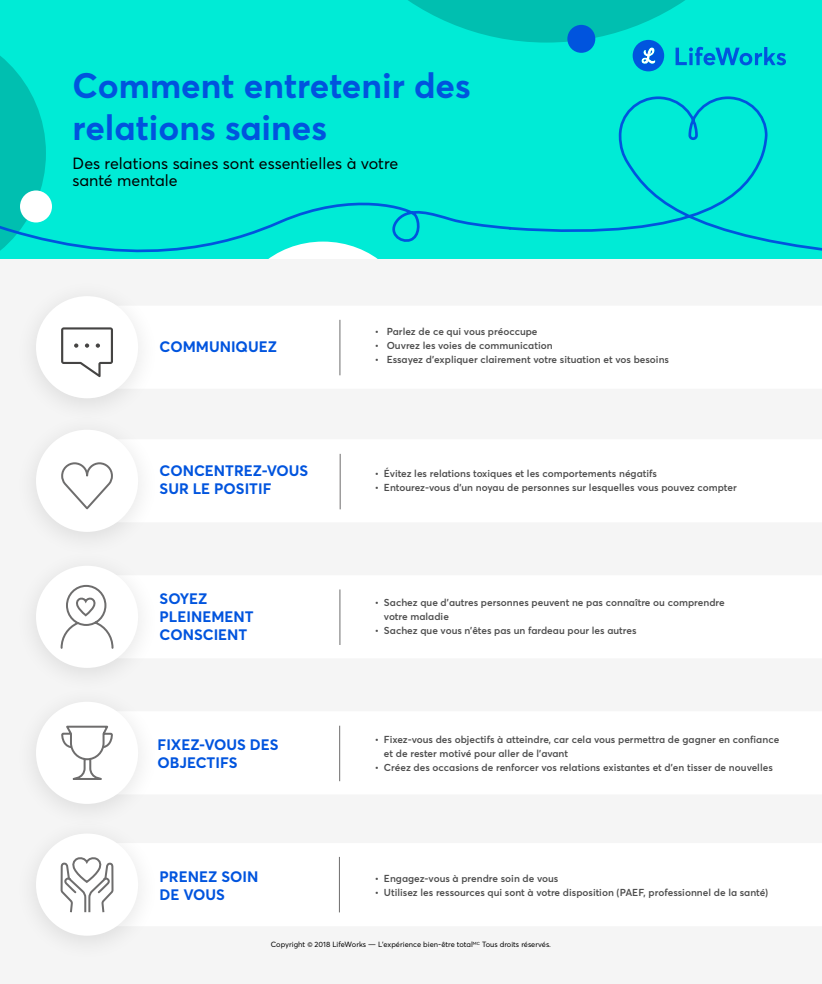
<style>
.page{position:relative;width:822px;height:984px;background:#fff}
.page>*{position:absolute;margin:0;border:0;box-sizing:border-box;transform-origin:0 0}
.t1{font:700 35px/42px "Averta";color:#0054de}
.t2{font:16px/17px "Averta";color:#000}
.t3{font:700 15px/18px "Averta";color:#0054de}
.t4{font:600 10px/14px "Averta";color:#4d4d4d}
.t5{font:7.5px "Averta";color:#000}
</style>
<div class="page">
<div style="left:0;top:0;width:822px;height:260px;background:#00ebd6"></div>
<svg style="left:0;top:56px;width:46px;height:134px"></svg>
<svg style="left:514px;top:96px;width:308px;height:164px"></svg>
<svg style="left:0;top:190px;width:514px;height:70px"></svg>
<div style="left:20px;top:190px;width:32px;height:32px;background:#fff;border-radius:50%"></div>
<svg style="left:61px;top:327px;width:52px;height:50px"></svg>
<svg style="left:61px;top:725px;width:52px;height:55px"></svg>
<svg style="left:60px;top:857px;width:54px;height:56px"></svg>
<svg style="left:60px;top:462px;width:54px;height:212px"></svg>
<hr style="left:340px;top:320px;width:1px;height:55px;background:#6e6d6d">
<hr style="left:340px;top:453px;width:1px;height:56px;background:#6e6d6d">
<hr style="left:340px;top:589px;width:1px;height:55px;background:#6e6d6d">
<hr style="left:340px;top:725px;width:1px;height:56px;background:#6e6d6d">
<hr style="left:339px;top:856px;width:1px;height:56px;background:#6e6d6d">
<svg style="left:408px;top:0;width:378px;height:71px"></svg>
<h1 class="t1" style="left:73px;top:64px;width:400px">Comment entretenir des relations saines</h1>
<h2 class="t2" style="left:73px;top:155px;width:327px">Des relations saines sont essentielles à votre santé mentale</h2>
<h3 class="t3" style="left:160px;top:337px;width:119px">COMMUNIQUEZ</h3>
<p class="t4" style="left:375px;top:324px;width:164px">• Parlez de ce qui vous préoccupe</p>
<p class="t4" style="left:375px;top:338px;width:179px">• Ouvrez les voies de communication</p>
<p class="t4" style="left:375px;top:352px;width:296px">• Essayez d’expliquer clairement votre situation et vos besoins</p>
<h3 class="t3" style="left:160px;top:461px;width:150px">CONCENTREZ-VOUS<br>SUR LE POSITIF</h3>
<p class="t4" style="left:375px;top:466px;width:283px">• Évitez les relations toxiques et les comportements négatifs</p>
<p class="t4" style="left:375px;top:480px;width:363px">• Entourez-vous d’un noyau de personnes sur lesquelles vous pouvez compter</p>
<h3 class="t3" style="left:160px;top:589px;width:96px">SOYEZ<br>PLEINEMENT<br>CONSCIENT</h3>
<p class="t4" style="left:384px;top:595px;width:342px;text-indent:-9px">• Sachez que d’autres personnes peuvent ne pas connaître ou comprendre votre maladie</p>
<p class="t4" style="left:375px;top:623px;width:263px">• Sachez que vous n’êtes pas un fardeau pour les autres</p>
<h3 class="t3" style="left:157px;top:735px;width:122px">FIXEZ-VOUS DES<br>OBJECTIFS</h3>
<p class="t4" style="left:384px;top:732px;width:397px;text-indent:-9px">• Fixez-vous des objectifs à atteindre, car cela vous permettra de gagner en confiance et de rester motivé pour aller de l’avant</p>
<p class="t4" style="left:375px;top:760px;width:399px">• Créez des occasions de renforcer vos relations existantes et d’en tisser de nouvelles</p>
<h3 class="t3" style="left:160px;top:867px;width:100px">PRENEZ SOIN<br>DE VOUS</h3>
<p class="t4" style="left:375px;top:871px;width:185px">• Engagez-vous à prendre soin de vous</p>
<p class="t4" style="left:375px;top:885px;width:395px">• Utilisez les ressources qui sont à votre disposition (PAEF, professionnel de la santé)</p>
<p class="t5" style="left:271px;top:939px;width:282px">Copyright © 2018 LifeWorks — L’expérience bien-être total<sup>MC</sup> Tous droits réservés.</p>
</div>
